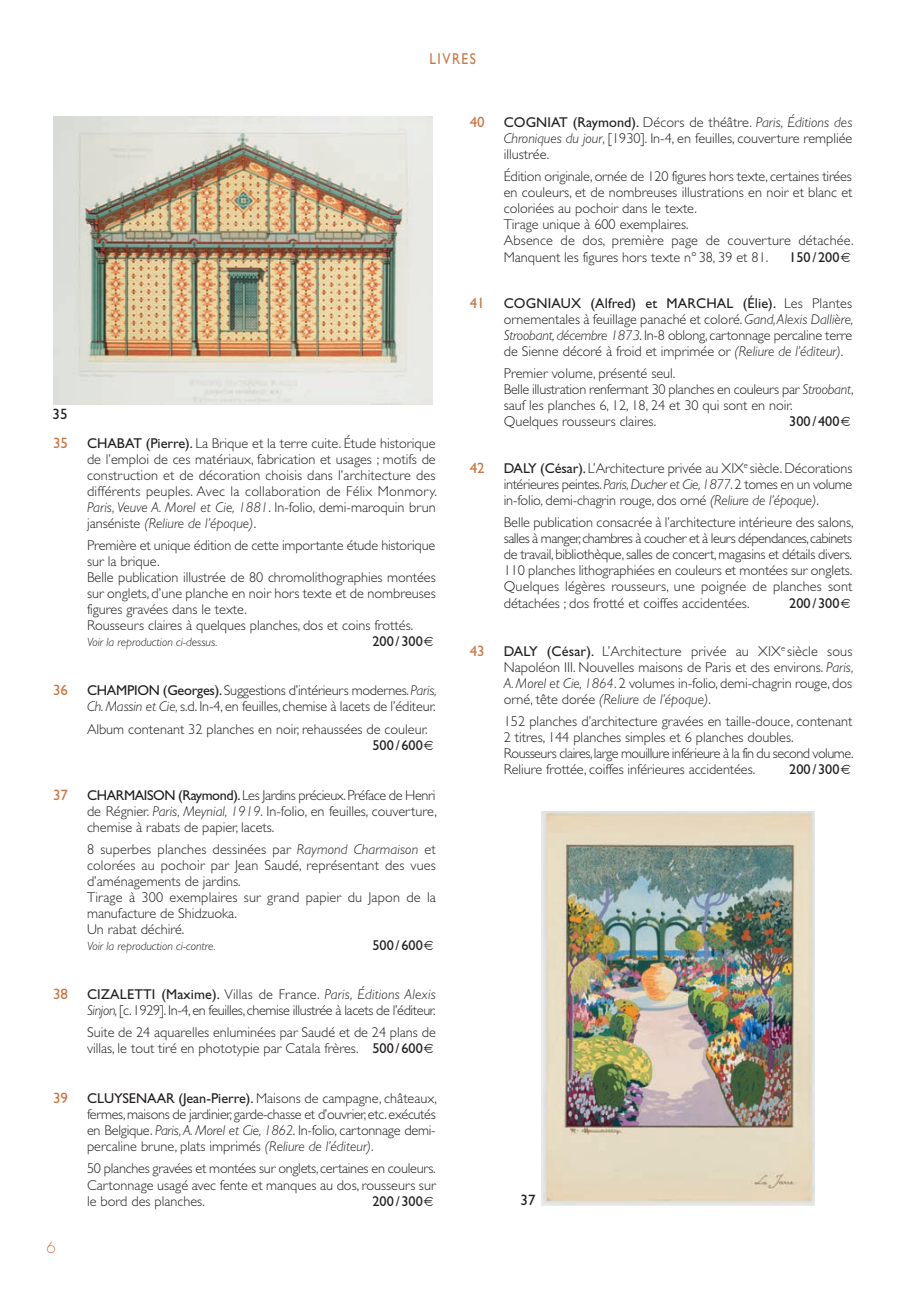
<style>
.page{position:relative;width:910px;height:1293px;background:#fff}
.page>*{position:absolute;margin:0;border:0;box-sizing:border-box;transform-origin:0 0}
.t1{font:15.75px "Gill Sans";letter-spacing:.11em;color:#c97644;scale:.85 1}
.t2{font:15px "Gill Sans";color:#c97644}
.t3{font:15px "Gill Sans";color:#231f20}
.t4{font:300 15px "Futura";color:#c97644}
.t5{font:300 14.25px/16px "Gill Sans";color:#231f20;text-align:justify}
.t6{font:300 14.25px/16px "Gill Sans";letter-spacing:-.025em;color:#231f20}
.t7{font:14.25px "Gill Sans";color:#231f20}
.t8{font:italic 300 12px "Gill Sans";color:#231f20}
.s1{font-weight:400}
.s2{font-style:italic}
</style>
<div class="page">
<img style="left:53px;top:117px;width:380px;height:287px">
<img style="left:542px;top:812px;width:273px;height:393px">
<p class="t1" style="left:429px;top:53px;width:56px">LIVRES</p>
<p class="t3" style="left:53px;top:409px;width:16px">35</p>
<p class="t2" style="left:53px;top:437px;width:16px">35</p>
<p class="t5" style="left:87px;top:436px;width:351px"><span class="s1">CHABAT (Pierre).</span> La Brique et la terre cuite. Étude historique de l’emploi de ces matériaux, fabrication et usages ; motifs de construction et de décoration choisis dans l’architecture des différents peuples. Avec la collaboration de Félix Monmory.<br><span class="s2">Paris, Veuve A. Morel et Cie, 1881</span>. In-folio, demi-maroquin brun janséniste <span class="s2">(Reliure de l’époque)</span>.</p>
<p class="t5" style="left:87px;top:539px;width:350px;text-align:left">Première et unique édition de cette importante étude historique sur la brique.<br>Belle publication illustrée de 80 chromolithographies montées sur onglets, d’une planche en noir hors texte et de nombreuses figures gravées dans le texte.<br>Rousseurs claires à quelques planches, dos et coins frottés.</p>
<p class="t8" style="left:87px;top:638px;width:132px">Voir la reproduction ci-dessus.</p>
<p class="t7" style="left:372px;top:636px;width:52px">200 / 300</p>
<p class="t2" style="left:53px;top:685px;width:16px">36</p>
<p class="t5" style="left:87px;top:684px;width:351px"><span class="s1">CHAMPION (Georges).</span> Suggestions d’intérieurs modernes. <span class="s2">Paris,<br>Ch. Massin et Cie,</span> s.d. In-4, en feuilles, chemise à lacets de l’éditeur.</p>
<p class="t5" style="left:87px;top:722px;width:342px">Album contenant 32 planches en noir, rehaussées de couleur.</p>
<p class="t7" style="left:372px;top:739px;width:52px">500 / 600</p>
<p class="t2" style="left:53px;top:789px;width:16px">37</p>
<p class="t5" style="left:87px;top:788px;width:351px"><span class="s1">CHARMAISON (Raymond).</span> Les Jardins précieux. Préface de Henri de Régnier. <span class="s2">Paris, Meynial, 1919</span>. In-folio, en feuilles, couverture, chemise à rabats de papier, lacets.</p>
<p class="t5" style="left:87px;top:842px;width:350px;text-align:left">8 superbes planches dessinées par <span class="s2">Raymond Charmaison</span> et colorées au pochoir par Jean Saudé, représentant des vues d’aménagements de jardins.<br>Tirage à 300 exemplaires sur grand papier du Japon de la manufacture de Shidzuoka.<br>Un rabat déchiré.</p>
<p class="t8" style="left:87px;top:941px;width:130px">Voir la reproduction ci-contre.</p>
<p class="t7" style="left:372px;top:940px;width:52px">500 / 600</p>
<p class="t2" style="left:53px;top:988px;width:16px">38</p>
<p class="t6" style="left:87px;top:987px;width:350px"><span class="s1">CIZALETTI (Maxime).</span> Villas de France. <span class="s2">Paris, Éditions Alexis<br>Sinjon,</span> [c. 1929]. In-4, en feuilles, chemise illustrée à lacets de l’éditeur.</p>
<p class="t5" style="left:87px;top:1025px;width:350px">Suite de 24 aquarelles enluminées par Saudé et de 24 plans de villas, le tout tiré en phototypie par Catala frères. <span class="s1">500 / 600</span></p>
<p class="t2" style="left:53px;top:1092px;width:16px">39</p>
<p class="t5" style="left:87px;top:1091px;width:351px"><span class="s1">CLUYSENAAR (Jean-Pierre).</span> Maisons de campagne, châteaux, fermes, maisons de jardinier, garde-chasse et d’ouvrier, etc. exécutés en Belgique. <span class="s2">Paris, A. Morel et Cie, 1862</span>. In-folio, cartonnage demi&shy;percaline brune, plats imprimés <span class="s2">(Reliure de l’éditeur)</span>.</p>
<p class="t5" style="left:87px;top:1162px;width:350px">50 planches gravées et montées sur onglets, certaines en couleurs.<br>Cartonnage usagé avec fente et manques au dos, rousseurs sur le bord des planches.</p>
<p class="t7" style="left:372px;top:1195px;width:52px">200 / 300</p>
<p class="t4" style="left:47px;top:1240px;width:11px">6</p>
<p class="t2" style="left:470px;top:117px;width:16px">40</p>
<p class="t5" style="left:504px;top:116px;width:350px"><span class="s1">COGNIAT (Raymond).</span> Décors de théâtre. <span class="s2">Paris, Éditions des Chroniques du jour</span>, [1930]. In-4, en feuilles, couverture rempliée illustrée.</p>
<p class="t5" style="left:504px;top:170px;width:351px;text-align:left">Édition originale, ornée de 120 figures hors texte, certaines tirées en couleurs, et de nombreuses illustrations en noir et blanc et coloriées au pochoir dans le texte.<br>Tirage unique à 600 exemplaires.<br>Absence de dos, première page de couverture détachée.<br>Manquent les figures hors texte n°38, 39 et 81.</p>
<p class="t7" style="left:789px;top:252px;width:52px">150 / 200</p>
<p class="t2" style="left:470px;top:297px;width:16px">41</p>
<p class="t5" style="left:504px;top:296px;width:351px"><span class="s1">COGNIAUX (Alfred) et MARCHAL (Élie).</span> Les Plantes ornementales à feuillage panaché et coloré. <span class="s2">Gand, Alexis Dallière, Stroobant, décembre 1873</span>. In-8 oblong, cartonnage percaline terre de Sienne décoré à froid et imprimée or <span class="s2">(Reliure de l’éditeur)</span>.</p>
<p class="t5" style="left:504px;top:366px;width:351px;text-align:left">Premier volume, présenté seul.<br>Belle illustration renfermant 30 planches en couleurs par <span class="s2">Stroobant</span>, sauf les planches 6, 12, 18, 24 et 30 qui sont en noir.<br>Quelques rousseurs claires.</p>
<p class="t7" style="left:789px;top:416px;width:52px">300 / 400</p>
<p class="t2" style="left:470px;top:463px;width:16px">42</p>
<p class="t5" style="left:504px;top:462px;width:350px"><span class="s1">DALY (César).</span> L’Architecture privée au XIX<sup>e</sup> siècle. Décorations intérieures peintes. <span class="s2">Paris, Ducher et Cie, 1877</span>. 2 tomes en un volume in-folio, demi-chagrin rouge, dos orné <span class="s2">(Reliure de l’époque)</span>.</p>
<p class="t5" style="left:504px;top:516px;width:351px">Belle publication consacrée à l’architecture intérieure des salons, salles à manger, chambres à coucher et à leurs dépendances, cabinets de travail, bibliothèque, salles de concert, magasins et détails divers.<br>110 planches lithographiées en couleurs et montées sur onglets.<br>Quelques légères rousseurs, une poignée de planches sont détachées ; dos frotté et coiffes accidentées.</p>
<p class="t7" style="left:789px;top:597px;width:52px">200 / 300</p>
<p class="t2" style="left:470px;top:645px;width:16px">43</p>
<p class="t5" style="left:504px;top:644px;width:351px"><span class="s1">DALY (César).</span> L’Architecture privée au XIX<sup>e</sup> siècle sous Napoléon III. Nouvelles maisons de Paris et des environs. <span class="s2">Paris, A. Morel et Cie, 1864</span>. 2 volumes in-folio, demi-chagrin rouge, dos orné, tête dorée <span class="s2">(Reliure de l’époque)</span>.</p>
<p class="t5" style="left:504px;top:715px;width:351px;text-align:left">152 planches d’architecture gravées en taille-douce, contenant 2 titres, 144 planches simples et 6 planches doubles.<br>Rousseurs claires, large mouillure inférieure à la fin du second volume.<br>Reliure frottée, coiffes inférieures accidentées.</p>
<p class="t7" style="left:789px;top:764px;width:52px">200 / 300</p>
<p class="t3" style="left:521px;top:1195px;width:16px">37</p>
</div>
